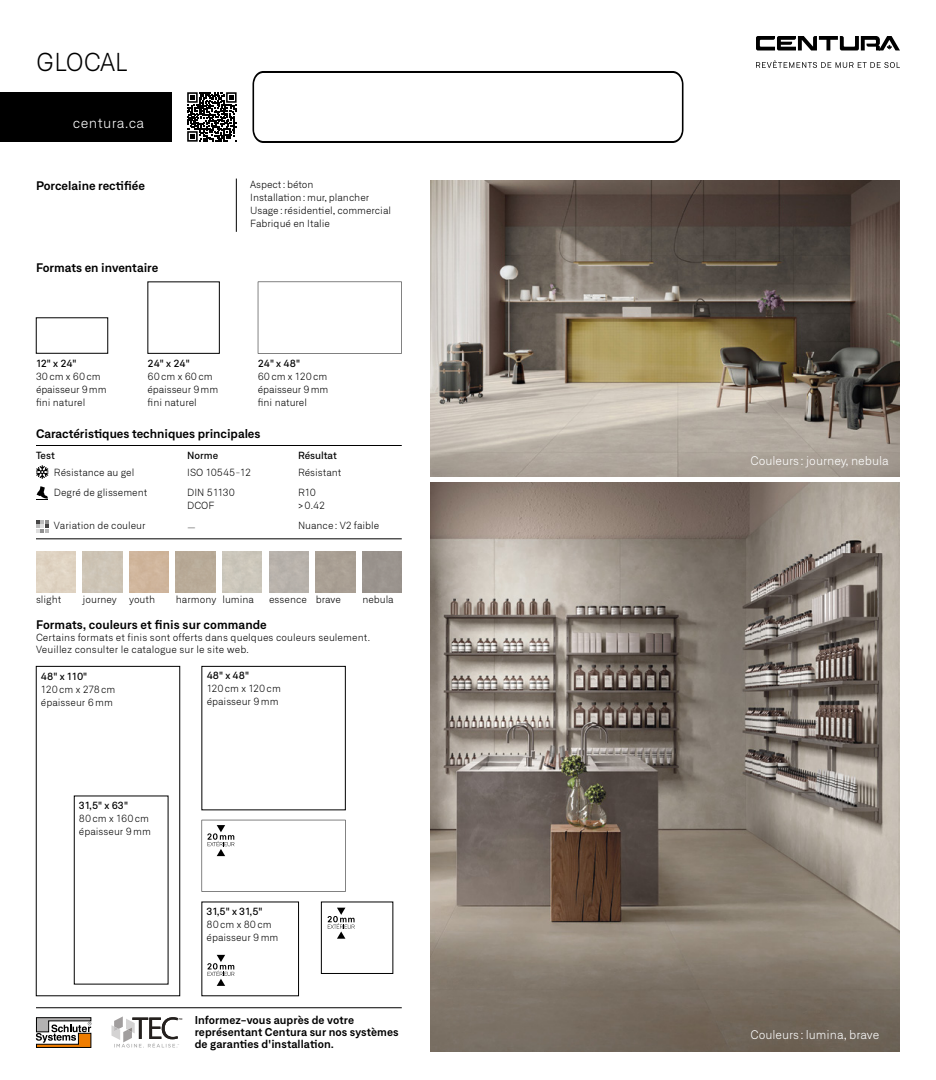
<style>
.page{position:relative;width:936px;height:1080px;background:#fff}
.page>*{position:absolute;margin:0;border:0;box-sizing:border-box;transform-origin:0 0}
.t1{font:300 25px "Neufile Grotesk";letter-spacing:-.01em;color:#000}
.t2{font:300 14px "Neufile Grotesk";letter-spacing:.03em;color:#fff}
.t3{font:600 12px "Neufile Grotesk";color:#000}
.t4{font:300 12px "Neufile Grotesk";color:#fff}
.t5{font:600 11px/12px "Neufile Grotesk";letter-spacing:.01em;color:#000}
.t6{font:300 10px/13px "Neufile Grotesk";color:#000}
.t7{font:500 10px "Neufile Grotesk";color:#000}
</style>
<div class="page">
<img style="left:431px;top:482px;width:469px;height:570px">
<img style="left:431px;top:181px;width:469px;height:296px">
<hr style="left:36px;top:1008px;width:366px;height:1px;background:#000">
<hr style="left:236px;top:179px;width:1px;height:53px;background:#000">
<div style="left:36px;top:318px;width:72px;height:36px;border:1px solid #000"></div>
<div style="left:148px;top:282px;width:72px;height:72px;border:1px solid #000"></div>
<div style="left:321px;top:902px;width:72px;height:72px;border:1px solid #000"></div>
<div style="left:202px;top:666px;width:144px;height:144px;border:1px solid #000"></div>
<div style="left:74px;top:796px;width:94px;height:188px;border:1px solid #000"></div>
<svg style="left:328px;top:908px;width:27px;height:31px"></svg>
<svg style="left:207px;top:955px;width:27px;height:31px"></svg>
<hr style="left:36px;top:445px;width:366px;height:1px;background:#000">
<hr style="left:36px;top:539px;width:366px;height:1px;background:#000">
<svg style="left:36px;top:465px;width:13px;height:14px"></svg>
<svg style="left:36px;top:486px;width:12px;height:14px"></svg>
<svg style="left:36px;top:520px;width:13px;height:13px"></svg>
<svg style="left:258px;top:282px;width:144px;height:72px"></svg>
<svg style="left:202px;top:820px;width:144px;height:72px"></svg>
<svg style="left:187px;top:92px;width:50px;height:50px"></svg>
<svg style="left:756px;top:60px;width:144px;height:8px"></svg>
<svg style="left:756px;top:36px;width:144px;height:14px"></svg>
<div style="left:0;top:92px;width:171px;height:50px;background:#000"></div>
<svg style="left:36px;top:1017px;width:55px;height:31px"></svg>
<svg style="left:111px;top:1016px;width:71px;height:32px"></svg>
<svg style="left:252px;top:71px;width:432px;height:72px"></svg>
<h1 class="t1" style="left:36px;top:46px;width:93px">GLOCAL</h1>
<h2 class="t2" style="left:73px;top:114px;width:73px">centura.ca</h2>
<p class="t3" style="left:36px;top:177px;width:110px">Porcelaine rectifiée</p>
<p class="t6" style="left:250px;top:178px;width:142px">Aspect: béton<br>Installation: mur, plancher<br>Usage: résidentiel, commercial<br>Fabriqué en Italie</p>
<p class="t3" style="left:36px;top:260px;width:124px">Formats en inventaire</p>
<p class="t7" style="left:36px;top:357px;width:42px">12" x 24"</p>
<p class="t6" style="left:36px;top:370px;width:72px">30cm x 60cm épaisseur 9mm fini naturel</p>
<p class="t7" style="left:148px;top:357px;width:44px">24" x 24"</p>
<p class="t6" style="left:148px;top:370px;width:72px">60cm x 60cm épaisseur 9mm fini naturel</p>
<p class="t7" style="left:258px;top:357px;width:44px">24" x 48"</p>
<p class="t6" style="left:258px;top:370px;width:72px;text-align:justify">60cm x 120cm épaisseur 9mm fini naturel</p>
<p class="t3" style="left:36px;top:426px;width:226px">Caractéristiques techniques principales</p>
<p class="t7" style="left:36px;top:449px;width:20px">Test</p>
<p class="t7" style="left:187px;top:449px;width:33px">Norme</p>
<p class="t7" style="left:298px;top:449px;width:40px">Résultat</p>
<p class="t6" style="left:54px;top:462px;width:95px;line-height:20.2px">Résistance au gel<br>Degré de glissement</p>
<p class="t6" style="left:54px;top:519px;width:93px">Variation de couleur</p>
<p class="t6" style="left:187px;top:462px;width:65px;line-height:20.2px">ISO 10545-12<br>DIN 51130</p>
<p class="t6" style="left:187px;top:499px;width:29px">DCOF</p>
<p class="t6" style="left:187px;top:521px;width:10px">—</p>
<p class="t6" style="left:298px;top:462px;width:45px;line-height:20.2px">Résistant<br>R10</p>
<p class="t6" style="left:298px;top:495px;width:83px;line-height:20.2px">&gt;0.42<br>Nuance: V2 faible</p>
<p class="t6" style="left:36px;top:593px;width:27px">slight</p>
<p class="t6" style="left:83px;top:593px;width:74px">journey youth</p>
<p class="t6" style="left:176px;top:593px;width:80px">harmony lumina</p>
<p class="t6" style="left:269px;top:593px;width:73px">essence brave</p>
<p class="t6" style="left:362px;top:593px;width:33px">nebula</p>
<p class="t3" style="left:36px;top:617px;width:232px">Formats, couleurs et finis sur commande</p>
<p class="t6" style="left:36px;top:631px;width:336px;line-height:12px">Certains formats et finis sont offerts dans quelques couleurs seulement.<br>Veuillez consulter le catalogue sur le site web.</p>
<p class="t7" style="left:41px;top:670px;width:48px">48" x 110"</p>
<p class="t6" style="left:41px;top:683px;width:76px">120cm x 278cm épaisseur 6mm</p>
<p class="t7" style="left:79px;top:799px;width:51px">31,5" x 63"</p>
<p class="t6" style="left:79px;top:812px;width:73px">80cm x 160cm épaisseur 9mm</p>
<p class="t7" style="left:207px;top:669px;width:44px">48" x 48"</p>
<p class="t6" style="left:207px;top:682px;width:76px">120cm x 120cm épaisseur 9mm</p>
<p class="t7" style="left:207px;top:905px;width:58px">31,5" x 31,5"</p>
<p class="t6" style="left:207px;top:918px;width:73px">80cm x 80cm épaisseur 9mm</p>
<p class="t5" style="left:195px;top:1013px;width:205px">Informez-vous auprès de votre représentant Centura sur nos systèmes de garanties d'installation.</p>
<p class="t4" style="left:751px;top:453px;width:140px">Couleurs : journey, nebula</p>
<p class="t4" style="left:751px;top:1028px;width:130px">Couleurs : lumina, brave</p>
</div>
